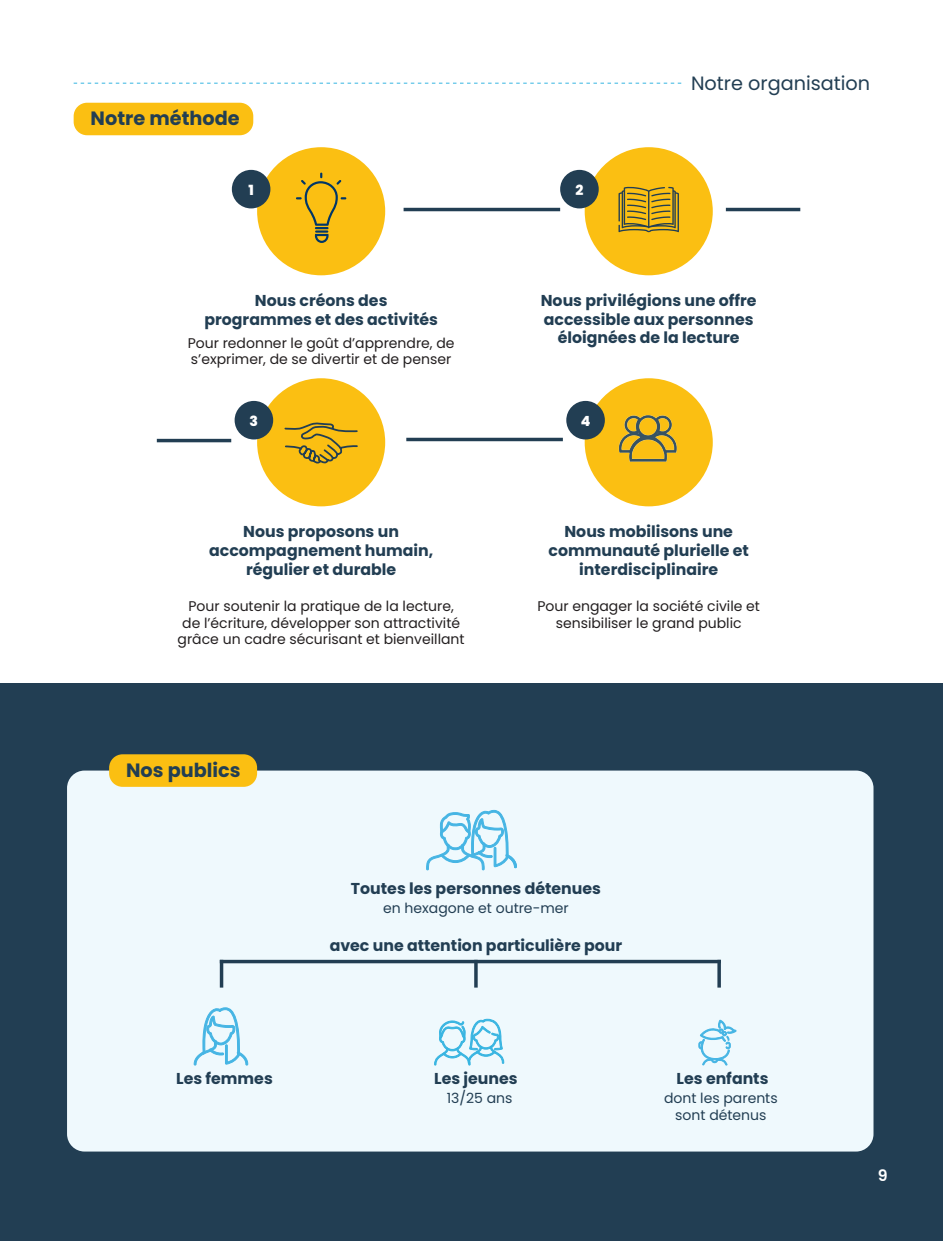
<style>
.page{position:relative;width:943px;height:1241px;background:#fff}
.page>*{position:absolute;margin:0;border:0;box-sizing:border-box;transform-origin:0 0}
.t1{font:700 19.25px "Poppins";color:#223e53}
.t2{font:19.25px "Poppins";color:#223e53}
.t3{font:700 15.75px/18.9px "Poppins";color:#223e53;text-align:center}
.t4{font:600 15.75px "Poppins";color:#fff}
.t5{font:14px/16.8px "Poppins";color:#231f20;text-align:center}
.t6{font:14px/16.8px "Poppins";color:#223e53;text-align:center}
.t7{font:800 14px "Poppins";color:#fff}
</style>
<div class="page">
<div style="left:0;top:683px;width:943px;height:557px;background:#223e53"></div>
<div style="left:257px;top:147px;width:128px;height:128px;background:#fbbf12;border-radius:50%"></div>
<div style="left:257px;top:378px;width:128px;height:128px;background:#fbbf12;border-radius:50%"></div>
<div style="left:584px;top:147px;width:128px;height:128px;background:#fbbf12;border-radius:50%"></div>
<div style="left:584px;top:378px;width:128px;height:128px;background:#fbbf12;border-radius:50%"></div>
<div style="left:232px;top:170px;width:38px;height:38px;background:#223e53;border-radius:50%"></div>
<div style="left:234px;top:401px;width:39px;height:38px;background:#223e53;border-radius:50%"></div>
<div style="left:560px;top:170px;width:38px;height:38px;background:#223e53;border-radius:50%"></div>
<div style="left:566px;top:401px;width:39px;height:38px;background:#223e53;border-radius:50%"></div>
<svg style="left:406px;top:437px;width:157px;height:4px"></svg>
<hr style="left:403px;top:208px;width:157px;height:3px;background:#223e53">
<hr style="left:726px;top:208px;width:74px;height:3px;background:#223e53">
<hr style="left:157px;top:439px;width:74px;height:3px;background:#223e53">
<div style="left:67px;top:770px;width:806px;height:381px;background:#eff9fd;border-radius:17px"></div>
<svg style="left:296px;top:172px;width:50px;height:71px"></svg>
<svg style="left:618px;top:187px;width:61px;height:45px"></svg>
<svg style="left:284px;top:422px;width:74px;height:42px"></svg>
<img style="left:618px;top:415px;width:59px;height:47px">
<svg style="left:223px;top:959px;width:494px;height:4px;background:#4b6475"></svg>
<hr style="left:220px;top:959px;width:3px;height:28px;background:#223e53">
<hr style="left:474px;top:959px;width:3px;height:28px;background:#223e53">
<svg style="left:717px;top:959px;width:4px;height:28px"></svg>
<svg style="left:74px;top:83px;width:607px;height:1px"></svg>
<div style="left:74px;top:103px;width:179px;height:32px;background:#fbbf12;border-radius:13px"></div>
<div style="left:109px;top:754px;width:148px;height:32px;background:#fbbf12;border-radius:13px"></div>
<svg style="left:434px;top:1018px;width:71px;height:47px"></svg>
<svg style="left:426px;top:809px;width:91px;height:62px"></svg>
<svg style="left:193px;top:1007px;width:56px;height:59px"></svg>
<svg style="left:698px;top:1019px;width:39px;height:47px"></svg>
<p class="t1" style="left:91px;top:107px;width:150px">Notre méthode</p>
<p class="t7" style="left:248px;top:182px;width:7px">1</p>
<p class="t3" style="left:204px;top:291px;width:235px">Nous créons des programmes et des activités</p>
<p class="t5" style="left:188px;top:334px;width:268px;text-align:left">Pour redonner le goût d’apprendre, de s’exprimer, de se divertir et de penser</p>
<p class="t7" style="left:249px;top:413px;width:10px">3</p>
<p class="t3" style="left:209px;top:521px;width:225px">Nous proposons un accompagnement humain, régulier et durable</p>
<p class="t7" style="left:575px;top:182px;width:9px">2</p>
<p class="t2" style="left:691px;top:72px;width:181px">Notre organisation</p>
<p class="t3" style="left:541px;top:291px;width:217px">Nous privilégions une offre accessible aux personnes éloignées de la lecture</p>
<p class="t7" style="left:580px;top:413px;width:11px">4</p>
<p class="t3" style="left:548px;top:521px;width:202px">Nous mobilisons une communauté plurielle et interdisciplinaire</p>
<p class="t5" style="left:178px;top:597px;width:288px">Pour soutenir la pratique de la lecture, de l’écriture, développer son attractivité grâce un cadre sécurisant et bienveillant</p>
<p class="t5" style="left:537px;top:597px;width:224px">Pour engager la société civile et sensibiliser le grand public</p>
<p class="t1" style="left:126px;top:758px;width:116px">Nos publics</p>
<p class="t3" style="left:351px;top:878px;width:251px">Toutes les personnes détenues</p>
<p class="t6" style="left:383px;top:899px;width:187px">en hexagone et outre-mer</p>
<p class="t3" style="left:330px;top:935px;width:294px">avec une attention particulière pour</p>
<p class="t3" style="left:176px;top:1068px;width:98px">Les femmes</p>
<p class="t3" style="left:434px;top:1068px;width:85px">Les jeunes</p>
<p class="t6" style="left:447px;top:1089px;width:67px">13/25 ans</p>
<p class="t3" style="left:676px;top:1068px;width:93px">Les enfants</p>
<p class="t6" style="left:664px;top:1089px;width:115px">dont les parents sont détenus</p>
<p class="t4" style="left:878px;top:1166px;width:11px">9</p>
</div>
